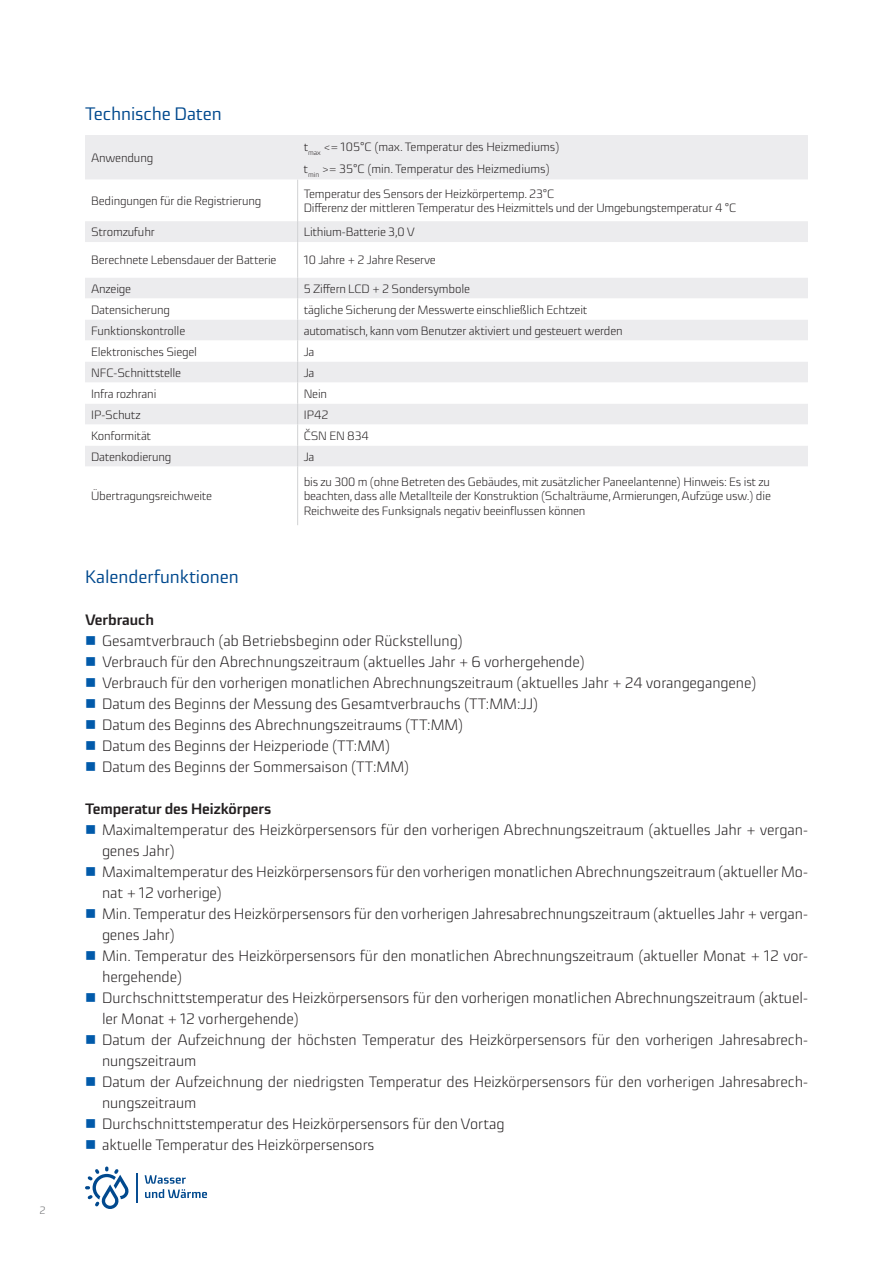
<style>
.page{position:relative;width:893px;height:1263px;background:#fff}
.page>*{position:absolute;margin:0;border:0;box-sizing:border-box;transform-origin:0 0}
.t1{font:18px "Sica";color:#01498e}
.t2{font:300 15px/21px "Sica";color:#231f20}
.t3{font:700 15px "Sica";color:#231f20}
.t4{font:300 12px/14.4px "Sica";letter-spacing:-.01em;color:#231f20}
.t5{font:300 10.5px "Sica";color:#6c6d70}
</style>
<div class="page">
<div style="left:85px;top:135px;width:723px;height:45px;background:#ececee"></div>
<svg style="left:85px;top:221px;width:723px;height:246px"></svg>
<hr style="left:297px;top:180px;width:1px;height:41px;background:#d1d2d4">
<svg style="left:297px;top:221px;width:1px;height:21px"></svg>
<hr style="left:297px;top:242px;width:1px;height:36px;background:#d1d2d4">
<svg style="left:297px;top:278px;width:1px;height:189px"></svg>
<hr style="left:297px;top:467px;width:1px;height:58px;background:#d1d2d4">
<svg style="left:85px;top:1166px;width:44px;height:43px"></svg>
<svg style="left:136px;top:1173px;width:1px;height:29px"></svg>
<svg style="left:145px;top:1175px;width:62px;height:23px"></svg>
<p class="t5" style="left:40px;top:1202px;width:8px">2</p>
<p class="t1" style="left:85px;top:101px;width:138px">Technische Daten</p>
<p class="t4" style="left:91px;top:150px;width:64px">Anwendung</p>
<p class="t4" style="left:304px;top:135px;width:257px;line-height:22.5px">t<sub>max</sub> &lt;= 105°C (max. Temperatur des Heizmediums) t<sub>min</sub> &gt;= 35°C (min. Temperatur des Heizmediums)</p>
<p class="t4" style="left:91px;top:193px;width:172px">Bedingungen für die Registrierung</p>
<p class="t4" style="left:304px;top:186px;width:434px">Temperatur des Sensors der Heizkörpertemp. 23°C<br>Differenz der mittleren Temperatur des Heizmittels und der Umgebungstemperatur 4 °C</p>
<p class="t4" style="left:91px;top:225px;width:65px">Stromzufuhr</p>
<p class="t4" style="left:304px;top:225px;width:113px">Lithium-Batterie 3,0 V</p>
<p class="t4" style="left:91px;top:253px;width:187px">Berechnete Lebensdauer der Batterie</p>
<p class="t4" style="left:304px;top:253px;width:134px">10 Jahre + 2 Jahre Reserve</p>
<p class="t4" style="left:91px;top:281px;width:42px">Anzeige</p>
<p class="t4" style="left:304px;top:281px;width:168px">5 Ziffern LCD + 2 Sondersymbole</p>
<p class="t4" style="left:91px;top:302px;width:80px">Datensicherung</p>
<p class="t4" style="left:304px;top:302px;width:285px">tägliche Sicherung der Messwerte einschließlich Echtzeit</p>
<p class="t4" style="left:91px;top:323px;width:96px">Funktionskontrolle</p>
<p class="t4" style="left:304px;top:323px;width:320px">automatisch, kann vom Benutzer aktiviert und gesteuert werden</p>
<p class="t4" style="left:91px;top:344px;width:108px">Elektronisches Siegel</p>
<p class="t4" style="left:304px;top:344px;width:12px">Ja</p>
<p class="t4" style="left:91px;top:365px;width:92px">NFC-Schnittstelle</p>
<p class="t4" style="left:304px;top:365px;width:12px">Ja</p>
<p class="t4" style="left:91px;top:386px;width:67px">Infra rozhrani</p>
<p class="t4" style="left:304px;top:386px;width:25px">Nein</p>
<p class="t4" style="left:91px;top:407px;width:51px">IP-Schutz</p>
<p class="t4" style="left:304px;top:407px;width:26px">IP42</p>
<p class="t4" style="left:91px;top:428px;width:62px">Konformität</p>
<p class="t4" style="left:304px;top:428px;width:67px">ČSN EN 834</p>
<p class="t4" style="left:91px;top:449px;width:82px">Datenkodierung</p>
<p class="t4" style="left:304px;top:449px;width:12px">Ja</p>
<p class="t4" style="left:91px;top:489px;width:123px">Übertragungsreichweite</p>
<p class="t4" style="left:304px;top:474px;width:469px;text-align:justify">bis zu 300 m (ohne Betreten des Gebäudes, mit zusätzlicher Paneelantenne) Hinweis: Es ist zu beachten, dass alle Metallteile der Konstruktion (Schalträume, Armierungen, Aufzüge usw.) die Reichweite des Funksignals negativ beeinflussen können</p>
<p class="t1" style="left:85px;top:564px;width:155px">Kalenderfunktionen</p>
<p class="t3" style="left:85px;top:609px;width:70px">Verbrauch</p>
<p class="t2" style="left:102px;top:630px;width:656px">Gesamtverbrauch (ab Betriebsbeginn oder Rückstellung)<br>Verbrauch für den Abrechnungszeitraum (aktuelles Jahr + 6 vorhergehende)<br>Verbrauch für den vorherigen monatlichen Abrechnungszeitraum (aktuelles Jahr + 24 vorangegangene)<br>Datum des Beginns der Messung des Gesamtverbrauchs (TT:MM:JJ)<br>Datum des Beginns des Abrechnungszeitraums (TT:MM)<br>Datum des Beginns der Heizperiode (TT:MM)<br>Datum des Beginns der Sommersaison (TT:MM)</p>
<p class="t3" style="left:85px;top:798px;width:188px">Temperatur des Heizkörpers</p>
<p class="t2" style="left:102px;top:819px;width:707px">Maximaltemperatur des Heizkörpersensors für den vorherigen Abrechnungszeitraum (aktuelles Jahr + vergan&shy;genes Jahr)<br>Maximaltemperatur des Heizkörpersensors für den vorherigen monatlichen Abrechnungszeitraum (aktueller Mo&shy;nat + 12 vorherige)<br>Min. Temperatur des Heizkörpersensors für den vorherigen Jahresabrechnungszeitraum (aktuelles Jahr + vergan&shy;genes Jahr)<br>Min. Temperatur des Heizkörpersensors für den monatlichen Abrechnungszeitraum (aktueller Monat + 12 vor&shy;hergehende)<br>Durchschnittstemperatur des Heizkörpersensors für den vorherigen monatlichen Abrechnungszeitraum (aktuel&shy;ler Monat + 12 vorhergehende)<br>Datum der Aufzeichnung der höchsten Temperatur des Heizkörpersensors für den vorherigen Jahresabrech&shy;nungszeitraum<br>Datum der Aufzeichnung der niedrigsten Temperatur des Heizkörpersensors für den vorherigen Jahresabrech&shy;nungszeitraum<br>Durchschnittstemperatur des Heizkörpersensors für den Vortag<br>aktuelle Temperatur des Heizkörpersensors</p>
</div>
